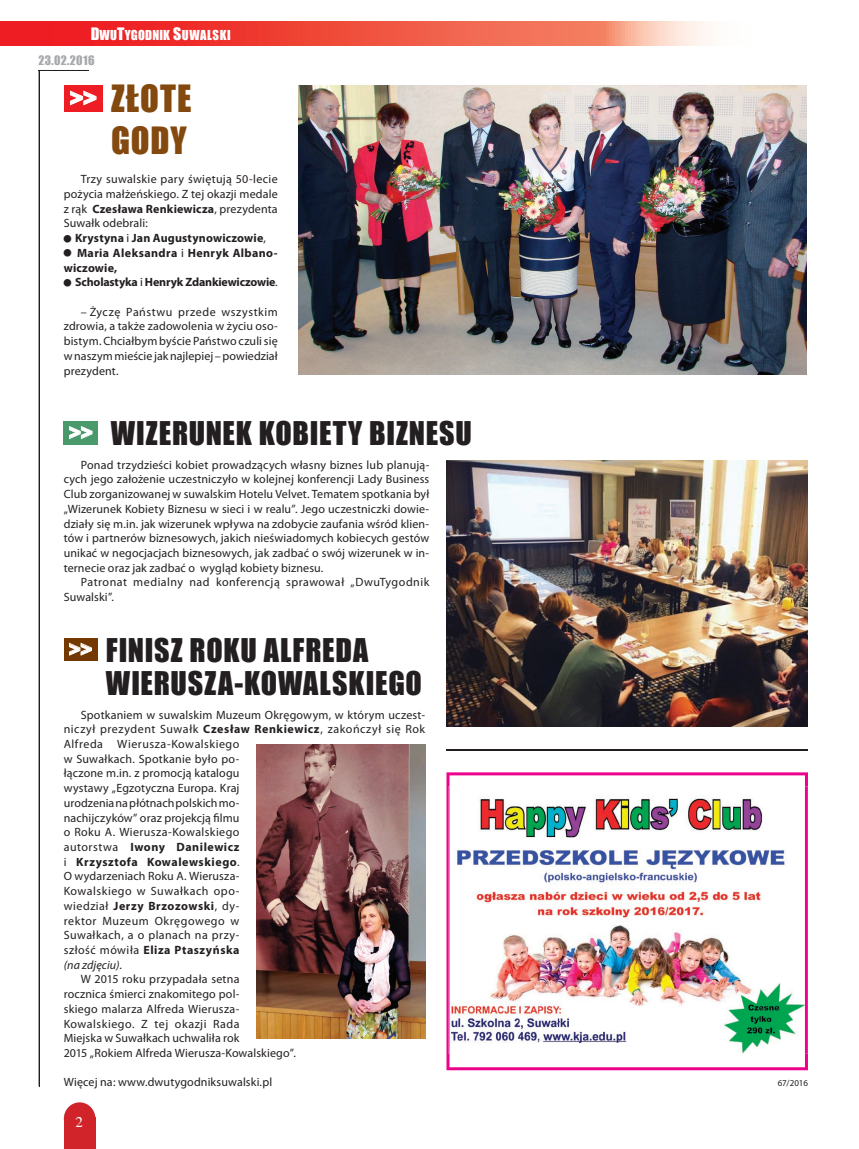
<style>
.page{position:relative;width:859px;height:1149px;background:#fff}
.page>*{position:absolute;margin:0;border:0;box-sizing:border-box;transform-origin:0 0}
.t1{font:34.5px/41.4px "Impact";letter-spacing:.025em;color:#83490e}
.t2{font:30px/33px "Impact";letter-spacing:.03em;color:#231f20}
.t3{font:27.3px "Impact";color:#fff;scale:.94 1}
.t4{font:23.85px "Impact";color:#fff;scale:.94 1}
.t5{font:23.4px "Impact";color:#fff;scale:.94 1}
.t6{font:15px "Times";color:#fff}
.t7{font:12.6px "Impact";letter-spacing:.015em;color:#fff}
.t8{font:12px/14.7px "Myriad Pro";letter-spacing:.015em;color:#231f20;text-align:justify}
.t9{font:700 12px/14.7px "Myriad Pro";letter-spacing:.03em;color:#231f20}
.t10{font:12px "Myriad Pro";letter-spacing:.045em;color:#231f20}
.t11{font:12px/14.7px "Myriad Pro";letter-spacing:.04em;color:#231f20}
.t12{font:700 12px "Myriad Pro";letter-spacing:-.015em;color:#231f20}
.t13{font:12px "Myriad Pro";letter-spacing:.035em;color:#231f20}
.t14{font:italic 12px "Myriad Pro";letter-spacing:.01em;color:#231f20}
.t15{font:12px "Impact";letter-spacing:.03em;color:#a8a9ad}
.t16{font:9px "Myriad Pro";letter-spacing:-.015em;color:#231f20}
.s1{font-size:15.75px}
.s2{font-weight:700}
.s3{font-weight:400}
.s4{font-style:normal}
</style>
<div class="page">
<hr style="left:39px;top:70px;width:1px;height:1015px;background:#231f20">
<hr style="left:39px;top:70px;width:50px;height:1px;background:#231f20">
<div style="left:64px;top:1101px;width:31px;height:33px;background:#d1232a;border-radius:50%"></div>
<div style="left:64px;top:1117px;width:31px;height:31px;background:#d1232a"></div>
<svg style="left:0;top:21px;width:709px;height:24px;background:#f15a4d"></svg>
<div style="left:64px;top:421px;width:34px;height:23px;background:#4a996b"></div>
<svg style="left:69px;top:426px;width:23px;height:12px"></svg>
<div style="left:64px;top:85px;width:39px;height:26px;background:#ee1d23"></div>
<svg style="left:70px;top:91px;width:26px;height:14px"></svg>
<img style="left:446px;top:460px;width:362px;height:266px">
<img style="left:298px;top:85px;width:509px;height:289px">
<img style="left:256px;top:744px;width:169px;height:294px">
<div style="left:64px;top:638px;width:33px;height:22px;background:#743900"></div>
<svg style="left:69px;top:643px;width:23px;height:12px"></svg>
<hr style="left:446px;top:748px;width:362px;height:2px;background:#231f20">
<svg style="left:446px;top:772px;width:362px;height:297px"></svg>
<img style="left:500px;top:786px;width:256px;height:267px">
<img style="left:448px;top:786px;width:52px;height:267px">
<img style="left:756px;top:786px;width:52px;height:267px">
<p class="t7" style="left:96px;top:25px;width:141px"><span class="s1">D</span>WU<span class="s1">T</span>YGODNIK <span class="s1">S</span>UWALSKI</p>
<p class="t7" style="left:91px;top:25px;width:141px"><span class="s1">D</span>WU<span class="s1">T</span>YGODNIK <span class="s1">S</span>UWALSKI</p>
<p class="t15" style="left:38px;top:51px;width:58px">23.02.2016</p>
<h1 class="t1" style="left:111px;top:77px;width:82px">ZŁOTE<br>GODY</h1>
<p class="t8" style="left:64px;top:172px;width:215px;text-indent:17px">Trzy suwalskie pary świętują 50-lecie pożycia małżeńskiego. Z tej okazji medale z rąk <span class="s2">Czesława Renkiewicza</span>, prezydenta Suwałk odebrali:</p>
<p class="t9" style="left:64px;top:231px;width:204px">■ Krystyna <span class="s3">i</span> Jan Augustynowiczowie<span class="s3">,</span></p>
<p class="t9" style="left:64px;top:245px;width:215px">■ Maria Aleksandra <span class="s3">i</span> Henryk Albano&shy;wiczowie,</p>
<p class="t12" style="left:64px;top:275px;width:215px">■ Scholastyka <span class="s3">i</span> Henryk Zdankiewiczowie<span class="s3">.</span></p>
<p class="t8" style="left:64px;top:304px;width:215px;text-indent:17px">– Życzę Państwu przede wszystkim zdrowia, a także zadowolenia w życiu oso&shy;bistym. Chciałbym byście Państwo czuli się w naszym mieście jak najlepiej – powiedział prezydent.</p>
<h3 class="t3" style="left:70px;top:77px;width:30px">&gt;&gt;</h3>
<h2 class="t2" style="left:111px;top:416px;width:363px">WIZERUNEK KOBIETY BIZNESU</h2>
<p class="t8" style="left:64px;top:457px;width:367px;text-indent:17px">Ponad trzydzieści kobiet prowadzących własny biznes lub planują&shy;cych jego założenie uczestniczyło w kolejnej konferencji Lady Business Club zorganizowanej w suwalskim Hotelu Velvet. Tematem spotkania był „Wizerunek Kobiety Biznesu w sieci i w realu”. Jego uczestniczki dowie&shy;działy się m.in. jak wizerunek wpływa na zdobycie zaufania wśród klien&shy;tów i partnerów biznesowych, jakich nieświadomych kobiecych gestów unikać w negocjacjach biznesowych, jak zadbać o swój wizerunek w in&shy;ternecie oraz jak zadbać o wygląd kobiety biznesu.</p>
<p class="t11" style="left:64px;top:575px;width:367px;text-indent:17px">Patronat medialny nad konferencją sprawował „DwuTygodnik<br>Suwalski”.</p>
<h2 class="t2" style="left:106px;top:632px;width:318px">FINISZ ROKU ALFREDA<br>WIERUSZA-KOWALSKIEGO</h2>
<p class="t8" style="left:81px;top:707px;width:346px">Spotkaniem w suwalskim Muzeum Okręgowym, w którym uczest-</p>
<p class="t10" style="left:64px;top:722px;width:363px">niczył prezydent Suwałk <span class="s2">Czesław Renkiewicz</span>, zakończył się Rok</p>
<p class="t10" style="left:64px;top:737px;width:177px">Alfreda Wierusza-Kowalskiego</p>
<p class="t8" style="left:64px;top:751px;width:177px">w Suwałkach. Spotkanie było po-</p>
<p class="t8" style="left:64px;top:766px;width:177px">łączone m.in. z promocją katalogu</p>
<p class="t8" style="left:64px;top:780px;width:177px">wystawy „Egzotyczna Europa. Kraj</p>
<p class="t8" style="left:64px;top:795px;width:177px">urodzenia na płótnach polskich mo-</p>
<p class="t8" style="left:64px;top:810px;width:177px">nachijczyków” oraz projekcją filmu</p>
<p class="t13" style="left:64px;top:825px;width:177px">o Roku A. Wierusza-Kowalskiego</p>
<p class="t9" style="left:64px;top:839px;width:177px"><span class="s3">autorstwa</span> Iwony Danilewicz</p>
<p class="t9" style="left:64px;top:854px;width:177px"><span class="s3">i</span> Krzysztofa Kowalewskiego<span class="s3">.</span></p>
<p class="t8" style="left:64px;top:869px;width:177px">O wydarzeniach Roku A. Wierusza-</p>
<p class="t10" style="left:64px;top:884px;width:177px">Kowalskiego w Suwałkach opo-</p>
<p class="t9" style="left:64px;top:898px;width:177px"><span class="s3">wiedział</span> Jerzy Brzozowski<span class="s3">, dy-</span></p>
<p class="t10" style="left:64px;top:913px;width:177px">rektor Muzeum Okręgowego w</p>
<p class="t11" style="left:64px;top:927px;width:177px">Suwałkach, a o planach na przy-</p>
<p class="t9" style="left:64px;top:942px;width:177px"><span class="s3">szłość mówiła</span> Eliza Ptaszyńska</p>
<p class="t14" style="left:64px;top:957px;width:60px">(na zdjęciu)<span class="s4">.</span></p>
<p class="t8" style="left:81px;top:971px;width:160px">W 2015 roku przypadała setna</p>
<p class="t8" style="left:64px;top:986px;width:177px">rocznica śmierci znakomitego pol-</p>
<p class="t8" style="left:64px;top:1001px;width:177px">skiego malarza Alfreda Wierusza-</p>
<p class="t10" style="left:64px;top:1016px;width:177px">Kowalskiego. Z tej okazji Rada</p>
<p class="t8" style="left:64px;top:1030px;width:177px">Miejska w Suwałkach uchwaliła rok</p>
<p class="t8" style="left:64px;top:1045px;width:234px">2015 „Rokiem Alfreda Wierusza-Kowalskiego”.</p>
<p class="t8" style="left:64px;top:1074px;width:210px">Więcej na: www.dwutygodniksuwalski.pl</p>
<h3 class="t4" style="left:69px;top:414px;width:27px">&gt;&gt;</h3>
<h3 class="t5" style="left:69px;top:631px;width:26px">&gt;&gt;</h3>
<p class="t6" style="left:76px;top:1113px;width:9px">2</p>
<p class="t16" style="left:778px;top:1077px;width:32px">67/2016</p>
</div>
